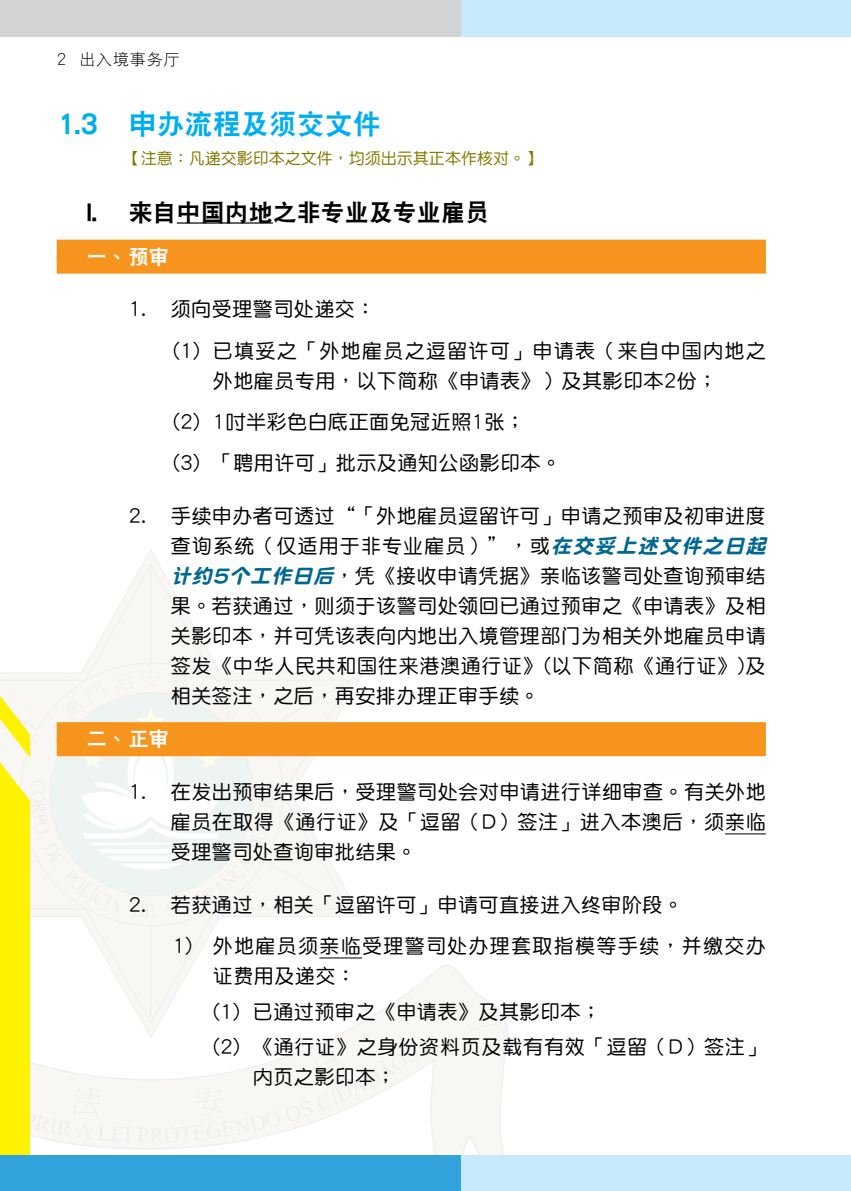
<style>
.page{position:relative;width:851px;height:1191px;background:#fff}
.page>*{position:absolute;margin:0;border:0;box-sizing:border-box;transform-origin:0 0}
.t1{font:28px "DF Hei GB5 HK W9";color:#00aeef}
.t2{font:24px "DF Hei GB5 HK W9";color:#000}
.t3{font:20px/30px "DF Yuan GB5 HK W5";letter-spacing:.025em;color:#000}
.t4{font:20px/41.4px "DF Yuan GB5 HK W5";letter-spacing:.065em;color:#000}
.t5{font:20px "DF Hei GB5 HK W9";color:#fff}
.t6{font:16px "DF Yuan GB5 HK W5";color:#827a00}
.t7{font:16px "DF Hei GB5 HK W3";letter-spacing:.05em;color:#000}
.s1{font-family:"DF Yuan GB5 HK W9";font-style:italic;color:#006891}
</style>
<div class="page">
<svg style="left:83px;top:562px;width:135px;height:107px"></svg>
<div style="left:0;top:0;width:462px;height:37px;background:#d1d3d4"></div>
<div style="left:461px;top:0;width:389px;height:37px;background:#c7eafb"></div>
<svg style="left:0;top:669px;width:508px;height:486px"></svg>
<div style="left:0;top:1155px;width:461px;height:36px;background:#33a3dc"></div>
<div style="left:461px;top:1155px;width:389px;height:36px;background:#c7eafb"></div>
<hr style="left:850px;top:1155px;width:1px;height:36px;background:#c7eafb">
<hr style="left:177px;top:222px;width:96px;height:2px;background:#000">
<div style="left:57px;top:240px;width:708px;height:20px;background:#f7941d"></div>
<div style="left:57px;top:256px;width:708px;height:18px;background:#f7941d"></div>
<div style="left:57px;top:722px;width:708px;height:20px;background:#f7941d"></div>
<div style="left:57px;top:738px;width:708px;height:18px;background:#f7941d"></div>
<hr style="left:725px;top:833px;width:40px;height:1px;background:#000">
<hr style="left:319px;top:957px;width:43px;height:1px;background:#000">
<p class="t7" style="left:57px;top:50px;width:124px">2 出入境事務廳</p>
<h1 class="t1" style="left:57px;top:109px;width:325px">1.3 申辦流程及須交文件</h1>
<p class="t6" style="left:125px;top:149px;width:418px">【注意：凡遞交影印本之文件，均須出示其正本作核對。】</p>
<p class="t2" style="left:87px;top:199px;width:404px">I. 來自中國內地之非專業及專業僱員</p>
<p class="t5" style="left:87px;top:246px;width:84px">一、 預審</p>
<p class="t4" style="left:173px;top:288px;width:594px;text-indent:-44px">1. 須向受理警司處遞交：<br>(1) 已填妥之「外地僱員之逗留許可」申請表（來自中國內地之</p>
<p class="t3" style="left:173px;top:359px;width:546px;line-height:41.4px;text-indent:40px">外地僱員專用，以下簡稱《申請表》）及其影印本2份；(2) 1吋半彩色白底正面免冠近照1張；<br>(3) 「聘用許可」批示及通知公函影印本。</p>
<p class="t3" style="left:171px;top:500px;width:601px;text-indent:-42px">2. 手續申辦者可透過“「外地僱員逗留許可」申請之預審及初審進度查詢系統（僅適用於非專業僱員）”，或<span class="s1">在交妥上述文件之日起計約5個工作日後</span>，憑《接收申請憑據》親臨該警司處查詢預審結果。若獲通過，則須於該警司處領回已通過預審之《申請表》及相關影印本，並可憑該表向內地出入境管理部門為相關外地僱員申請簽發《中華人民共和國往來港澳通行證》(以下簡稱《通行證》)及相關簽注，之後，再安排辦理正審手續。</p>
<p class="t5" style="left:87px;top:728px;width:83px">二、 正審</p>
<p class="t3" style="left:171px;top:776px;width:596px;text-align:justify;text-indent:-42px">1. 在發出預審結果後，受理警司處會對申請進行詳細審查。有關外地僱員在取得《通行證》及「逗留（D）簽注」進入本澳後，須親臨受理警司處查詢審批結果。</p>
<p class="t3" style="left:129px;top:889px;width:555px">2. 若獲通過，相關「逗留許可」申請可直接進入終審階段。</p>
<p class="t4" style="left:213px;top:930px;width:554px;line-height:30px;text-indent:-40px">1) 外地僱員須親臨受理警司處辦理套取指模等手續，並繳交辦證費用及遞交：</p>
<p class="t3" style="left:213px;top:993px;width:554px;line-height:35.6px">(1) 已通過預審之《申請表》及其影印本；<br>(2) 《通行證》之身份資料頁及載有有效「逗留（D）簽注」</p>
<p class="t3" style="left:253px;top:1061px;width:144px">內頁之影印本；</p>
</div>
